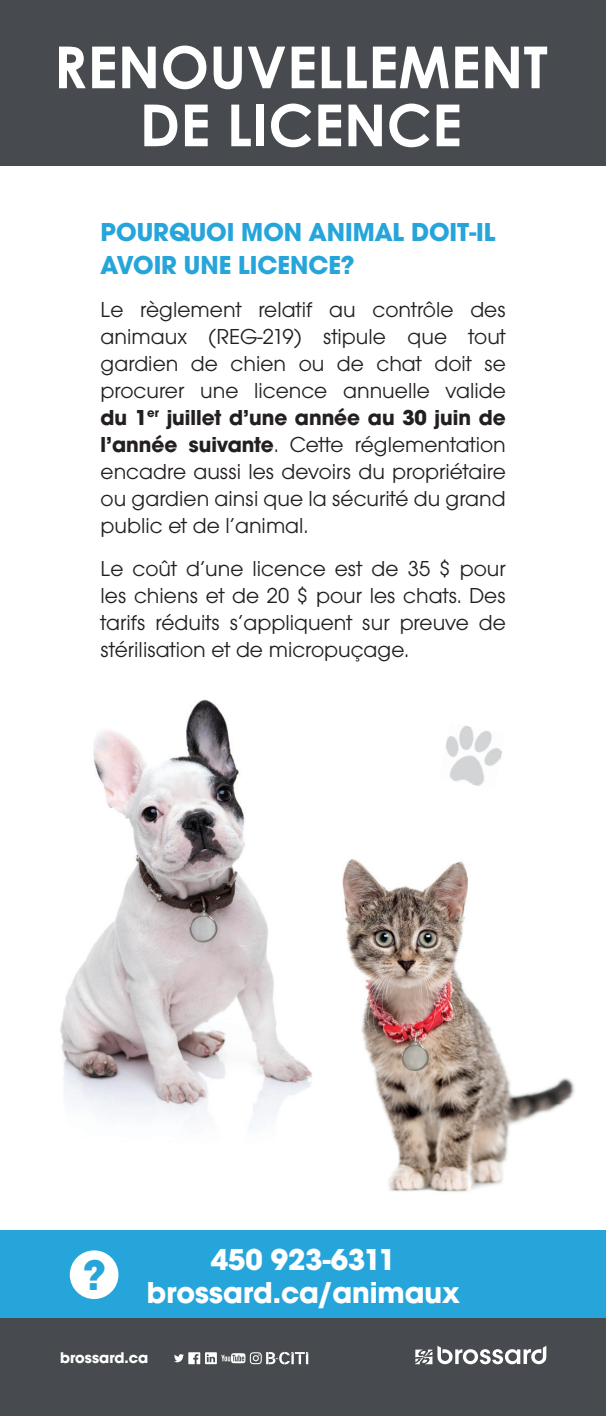
<style>
.page{position:relative;width:606px;height:1416px;background:#fff}
.page>*{position:absolute;margin:0;border:0;box-sizing:border-box;transform-origin:0 0}
.t1{font:700 58.05px/58.1px "Century Gothic";color:#fff;text-align:center}
.t2{font:700 44.55px "Avant Garde Gothic Itc T";color:#26a5da}
.t3{font:700 31.5px/33.8px "Avant Garde Gothic Itc T";color:#fff;text-align:center}
.t4{font:700 27px/32.4px "Avant Garde Gothic Itc T";color:#26a5da}
.t5{font:22.5px/27px "Avant Garde Gothic Itc T";color:#231f20;text-align:justify}
.t6{font:700 16.2px "Avant Garde Gothic Itc T";color:#fff}
.s1{font-weight:700}
</style>
<div class="page">
<img style="left:60px;top:699px;width:253px;height:429px">
<div style="left:0;top:1230px;width:606px;height:88px;background:#26a5da"></div>
<img style="left:342px;top:859px;width:233px;height:333px">
<div style="left:70px;top:1250px;width:48px;height:49px;background:#fff;border-radius:50%"></div>
<img style="left:445px;top:725px;width:57px;height:61px">
<div style="left:0;top:1318px;width:606px;height:97px;background:#474a4e"></div>
<svg style="left:415px;top:1345px;width:131px;height:19px"></svg>
<div style="left:0;top:0;width:606px;height:165px;background:#474a4e"></div>
<svg style="left:174px;top:1351px;width:134px;height:13px"></svg>
<h1 class="t1" style="left:54px;top:37px;width:495px">RENOUVELLEMENT<br>DE LICENCE</h1>
<p class="t4" style="left:101px;top:215px;width:396px">POURQUOI MON ANIMAL DOIT-IL<br>AVOIR UNE LICENCE?</p>
<p class="t5" style="left:101px;top:295px;width:407px">Le règlement relatif au contrôle des animaux (REG-219) stipule que tout gardien de chien ou de chat doit se procurer une licence annuelle valide <span class="s1">du 1</span><sup>er</sup> <span class="s1">juillet d’une année au 30 juin de l’année suivante</span>. Cette réglementation encadre aussi les devoirs du propriétaire ou gardien ainsi que la sécurité du grand public et de l’animal.</p>
<p class="t5" style="left:101px;top:555px;width:407px">Le coût d’une licence est de 35 $ pour les chiens et de 20 $ pour les chats. Des tarifs réduits s’appliquent sur preuve de stérilisation et de micropuçage.</p>
<h2 class="t2" style="left:84px;top:1247px;width:24px">?</h2>
<h3 class="t3" style="left:147px;top:1241px;width:314px">450 923-6311 brossard.ca/animaux</h3>
<p class="t6" style="left:60px;top:1347px;width:90px">brossard.ca</p>
</div>
